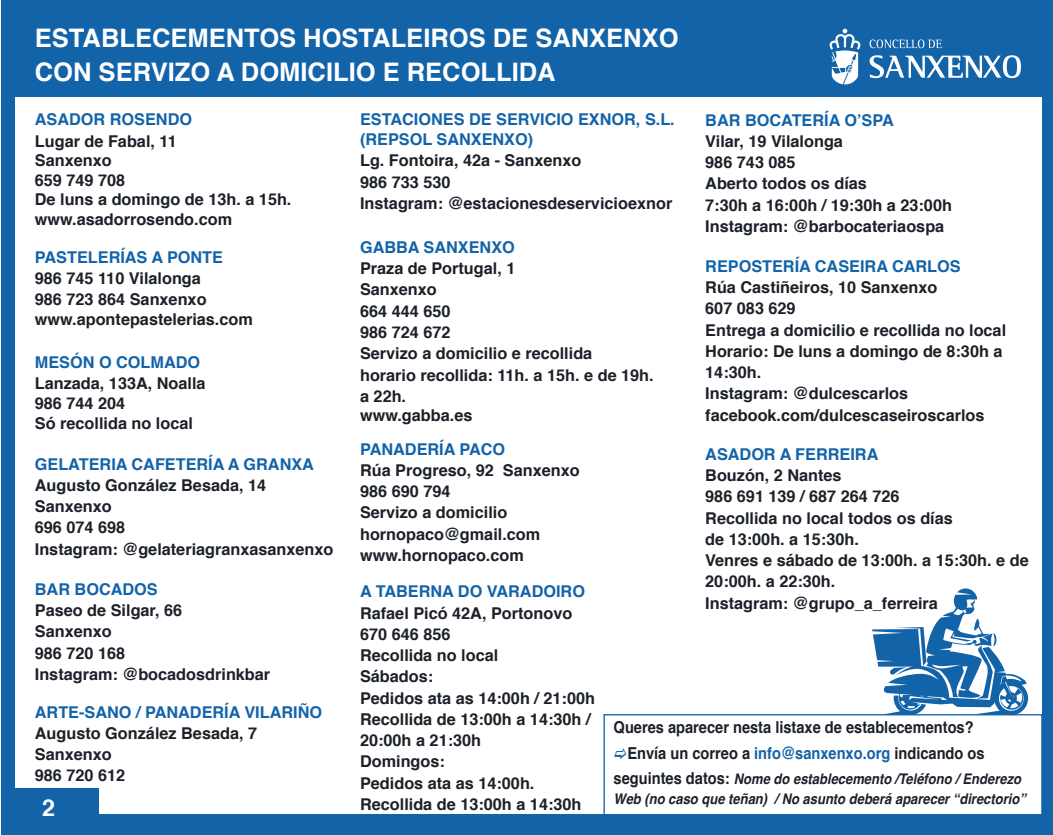
<style>
.page{position:relative;width:1053px;height:835px;background:#fff}
.page>*{position:absolute;margin:0;border:0;box-sizing:border-box;transform-origin:0 0}
.t1{font:700 25.5px/34px "Helvetica";color:#fff}
.t2{font:700 23.25px "Helvetica";color:#fff}
.t3{font:700 16.5px/26.2px "Helvetica";color:#1c2129;scale:.89 1}
.t4{font:700 16.25px/21.2px "Helvetica";color:#1c2129}
.t5{font:700 16.25px/19.5px "Helvetica";color:#1363a9}
.t6{font:italic 700 14.62px/20.1px "Helvetica";color:#1c2129;scale:.89 1}
.s1{color:#1363a9}
.s2{font-style:normal;font-size:16.5px}
</style>
<div class="page">
<div style="left:2px;top:0;width:1050px;height:834px;background:#1363a9"></div>
<div style="left:15px;top:97px;width:1026px;height:716px;background:#fff"></div>
<svg style="left:829px;top:29px;width:32px;height:56px"></svg>
<svg style="left:869px;top:39px;width:72px;height:9px"></svg>
<svg style="left:869px;top:55px;width:151px;height:23px"></svg>
<svg style="left:872px;top:588px;width:155px;height:125px"></svg>
<svg style="left:603px;top:713px;width:439px;height:101px"></svg>
<div style="left:14px;top:787px;width:85px;height:44px;background:#1363a9"></div>
<svg style="left:614px;top:747px;width:12px;height:11px"></svg>
<h1 class="t1" style="left:35px;top:21px;width:645px">ESTABLECEMENTOS HOSTALEIROS DE SANXENXO<br>CON SERVIZO A DOMICILIO E RECOLLIDA</h1>
<p class="t5" style="left:35px;top:110px;width:159px">ASADOR ROSENDO</p>
<p class="t4" style="left:35px;top:131px;width:258px;line-height:19.5px">Lugar de Fabal, 11<br>Sanxenxo<br>659 749 708<br>De luns a domingo de 13h. a 15h. www.asadorrosendo.com</p>
<p class="t5" style="left:35px;top:247px;width:190px">PASTELERÍAS A PONTE</p>
<p class="t4" style="left:35px;top:268px;width:173px">986 745 110 Vilalonga<br>986 723 864 Sanxenxo</p>
<p class="t4" style="left:35px;top:308px;width:219px">www.apontepastelerias.com</p>
<p class="t5" style="left:360px;top:110px;width:316px">ESTACIONES DE SERVICIO EXNOR, S.L. (REPSOL SANXENXO)</p>
<p class="t4" style="left:360px;top:150px;width:314px">Lg. Fontoira, 42a - Sanxenxo<br>986 733 530<br>Instagram: @estacionesdeservicioexnor</p>
<p class="t5" style="left:360px;top:237px;width:156px">GABBA SANXENXO</p>
<p class="t4" style="left:360px;top:258px;width:295px">Praza de Portugal, 1<br>Sanxenxo<br>664 444 650<br>986 724 672<br>Servizo a domicilio e recollida<br>horario recollida: 11h. a 15h. e de 19h. a 22h.</p>
<p class="t4" style="left:360px;top:405px;width:114px">www.gabba.es</p>
<p class="t5" style="left:35px;top:352px;width:167px">MESÓN O COLMADO</p>
<p class="t4" style="left:35px;top:374px;width:172px;line-height:19.5px">Lanzada, 133A, Noalla<br>986 744 204<br>Só recollida no local</p>
<p class="t5" style="left:705px;top:110px;width:190px">BAR BOCATERÍA O’SPA</p>
<p class="t4" style="left:705px;top:130px;width:248px">Vilar, 19 Vilalonga<br>986 743 085<br>Aberto todos os días<br>7:30h a 16:00h / 19:30h a 23:00h<br>Instagram: @barbocateriaospa</p>
<p class="t5" style="left:705px;top:256px;width:257px">REPOSTERÍA CASEIRA CARLOS</p>
<p class="t4" style="left:705px;top:277px;width:302px">Rúa Castiñeiros, 10 Sanxenxo<br>607 083 629<br>Entrega a domicilio e recollida no local<br>Horario: De luns a domingo de 8:30h a<br>14:30h.<br>Instagram: @dulcescarlos facebook.com/dulcescaseiroscarlos</p>
<p class="t5" style="left:35px;top:454px;width:280px">GELATERIA CAFETERÍA A GRANXA</p>
<p class="t4" style="left:35px;top:474px;width:300px">Augusto González Besada, 14<br>Sanxenxo<br>696 074 698<br>Instagram: @gelateriagranxasanxenxo</p>
<p class="t5" style="left:35px;top:579px;width:124px">BAR BOCADOS</p>
<p class="t4" style="left:35px;top:599px;width:237px">Paseo de Silgar, 66<br>Sanxenxo<br>986 720 168<br>Instagram: @bocadosdrinkbar</p>
<p class="t5" style="left:35px;top:701px;width:289px">ARTE-SANO / PANADERÍA VILARIÑO</p>
<p class="t4" style="left:35px;top:722px;width:224px">Augusto González Besada, 7<br>Sanxenxo<br>986 720 612</p>
<h2 class="t2" style="left:42px;top:788px;width:14px">2</h2>
<p class="t5" style="left:360px;top:439px;width:147px">PANADERÍA PACO</p>
<p class="t4" style="left:360px;top:459px;width:221px">Rúa Progreso, 92 Sanxenxo<br>986 690 794<br>Servizo a domicilio hornopaco@gmail.com www.hornopaco.com</p>
<p class="t5" style="left:360px;top:581px;width:226px">A TABERNA DO VARADOIRO</p>
<p class="t4" style="left:360px;top:602px;width:236px">Rafael Picó 42A, Portonovo<br>670 646 856<br>Recollida no local<br>Sábados:<br>Pedidos ata as 14:00h / 21:00h<br>Recollida de 13:00h a 14:30h /<br>20:00h a 21:30h<br>Domingos:<br>Pedidos ata as 14:00h.<br>Recollida de 13:00h a 14:30h</p>
<p class="t5" style="left:705px;top:444px;width:175px">ASADOR A FERREIRA</p>
<p class="t4" style="left:705px;top:464px;width:325px">Bouzón, 2 Nantes<br>986 691 139 / 687 264 726<br>Recollida no local todos os días<br>de 13:00h. a 15:30h.<br>Venres e sábado de 13:00h. a 15:30h. e de<br>20:00h. a 22:30h.<br>Instagram: @grupo_a_ferreira</p>
<p class="t3" style="left:627px;top:714px;width:403px;text-indent:-14px">Queres aparecer nesta listaxe de establecementos?<br>Envía un correo a <span class="s1">info@sanxenxo.org</span> indicando os</p>
<p class="t6" style="left:613px;top:768px;width:464px"><span class="s2">seguintes datos:</span> Nome do establecemento /Teléfono / Enderezo<br>Web (no caso que teñan) / No asunto deberá aparecer “directorio”</p>
</div>
